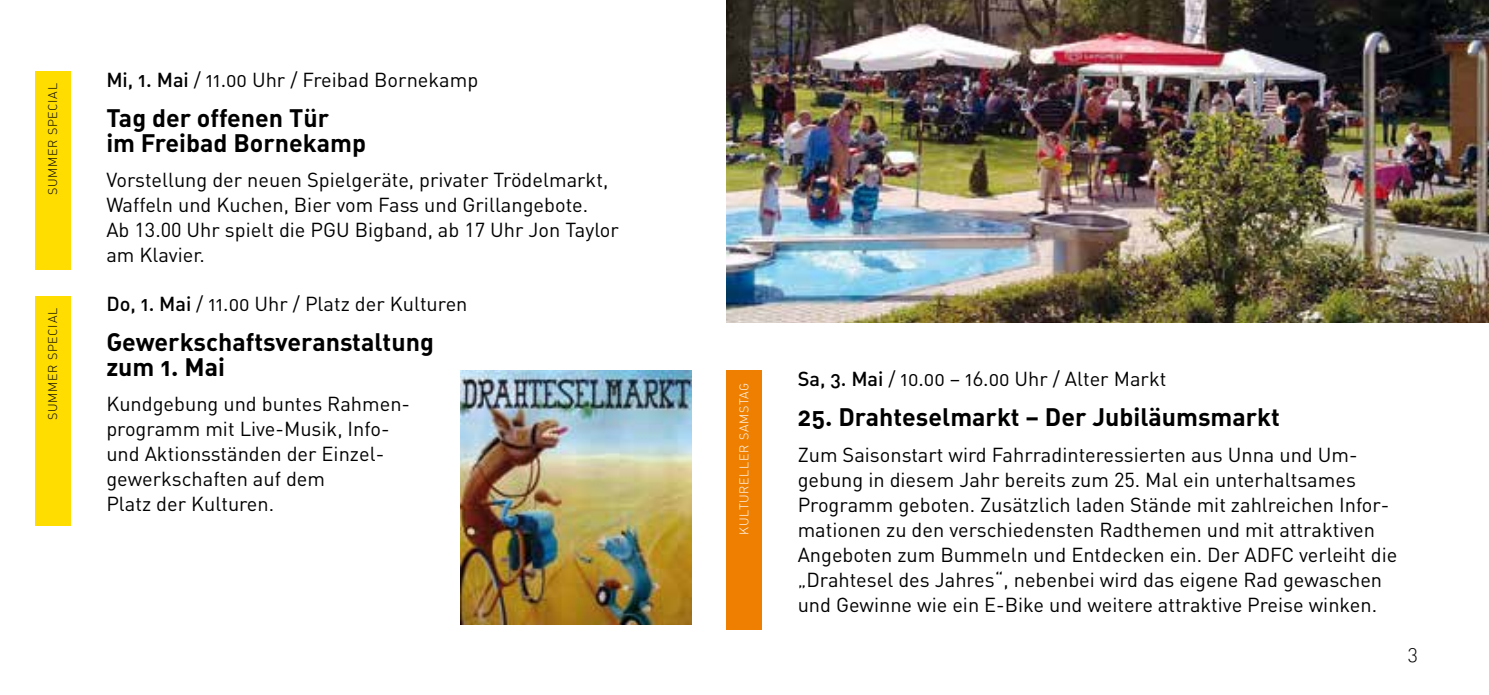
<style>
.page{position:relative;width:1489px;height:695px;background:#fff}
.page>*{position:absolute;margin:0;border:0;box-sizing:border-box;transform-origin:0 0}
.t1{font:25px/25px "DIN Bold Alternate";color:#000}
.t2{font:20px/25px "DIN";color:#000}
.t3{font:20px "DIN Regular Alternate";color:#000}
.t4{font:20px "DIN Light Alternate";color:#000}
.t5{font:12.5px "DIN Light Alternate";letter-spacing:.05em;color:#000}
.t6{font:12.5px "DIN Light Alternate";letter-spacing:.05em;color:#fff}
.s1{font-family:"DIN Medium Alternate"}
</style>
<div class="page">
<div style="left:35px;top:71px;width:36px;height:198px;background:#fd0"></div>
<div style="left:35px;top:296px;width:36px;height:229px;background:#fd0"></div>
<div style="left:726px;top:370px;width:36px;height:259px;background:#ee7f00"></div>
<img style="left:726px;top:0;width:762px;height:322px">
<img style="left:461px;top:370px;width:230px;height:254px">
<p class="t5" style="left:45px;top:195px;width:113px;rotate:-90deg">SUMMER SPECIAL</p>
<p class="t5" style="left:45px;top:420px;width:113px;rotate:-90deg">SUMMER SPECIAL</p>
<p class="t3" style="left:106px;top:68px;width:373px"><span class="s1">Mi, 1. Mai</span> / 11.00 Uhr / Freibad Bornekamp</p>
<p class="t1" style="left:106px;top:106px;width:261px">Tag der offenen Tür<br>im Freibad Bornekamp</p>
<p class="t2" style="left:106px;top:167px;width:514px">Vorstellung der neuen Spielgeräte, privater Trödelmarkt, Waffeln und Kuchen, Bier vom Fass und Grillangebote.<br>Ab 13.00 Uhr spielt die PGU Bigband, ab 17 Uhr Jon Taylor am Klavier.</p>
<p class="t3" style="left:106px;top:291px;width:362px"><span class="s1">Do, 1. Mai</span> / 11.00 Uhr / Platz der Kulturen</p>
<p class="t1" style="left:106px;top:329px;width:329px">Gewerkschaftsveranstaltung zum 1. Mai</p>
<p class="t2" style="left:106px;top:391px;width:305px">Kundgebung und buntes Rahmen&shy;programm mit Live-Musik, Info&shy;und Aktionsständen der Einzel&shy;gewerkschaften auf dem<br>Platz der Kulturen.</p>
<p class="t6" style="left:736px;top:534px;width:154px;rotate:-90deg">KULTURELLER SAMSTAG</p>
<p class="t3" style="left:797px;top:367px;width:370px"><span class="s1">Sa, 3. Mai</span> / 10.00 – 16.00 Uhr / Alter Markt</p>
<p class="t1" style="left:797px;top:405px;width:484px">25. Drahteselmarkt – Der Jubiläumsmarkt</p>
<p class="t2" style="left:797px;top:441px;width:601px">Zum Saisonstart wird Fahrradinteressierten aus Unna und Um&shy;gebung in diesem Jahr bereits zum 25. Mal ein unterhaltsames Programm geboten. Zusätzlich laden Stände mit zahlreichen Infor&shy;mationen zu den verschiedensten Radthemen und mit attraktiven Angeboten zum Bummeln und Entdecken ein. Der ADFC verleiht die „Drahtesel des Jahres“, nebenbei wird das eigene Rad gewaschen und Gewinne wie ein E-Bike und weitere attraktive Preise winken.</p>
<p class="t4" style="left:1407px;top:640px;width:12px">3</p>
</div>
